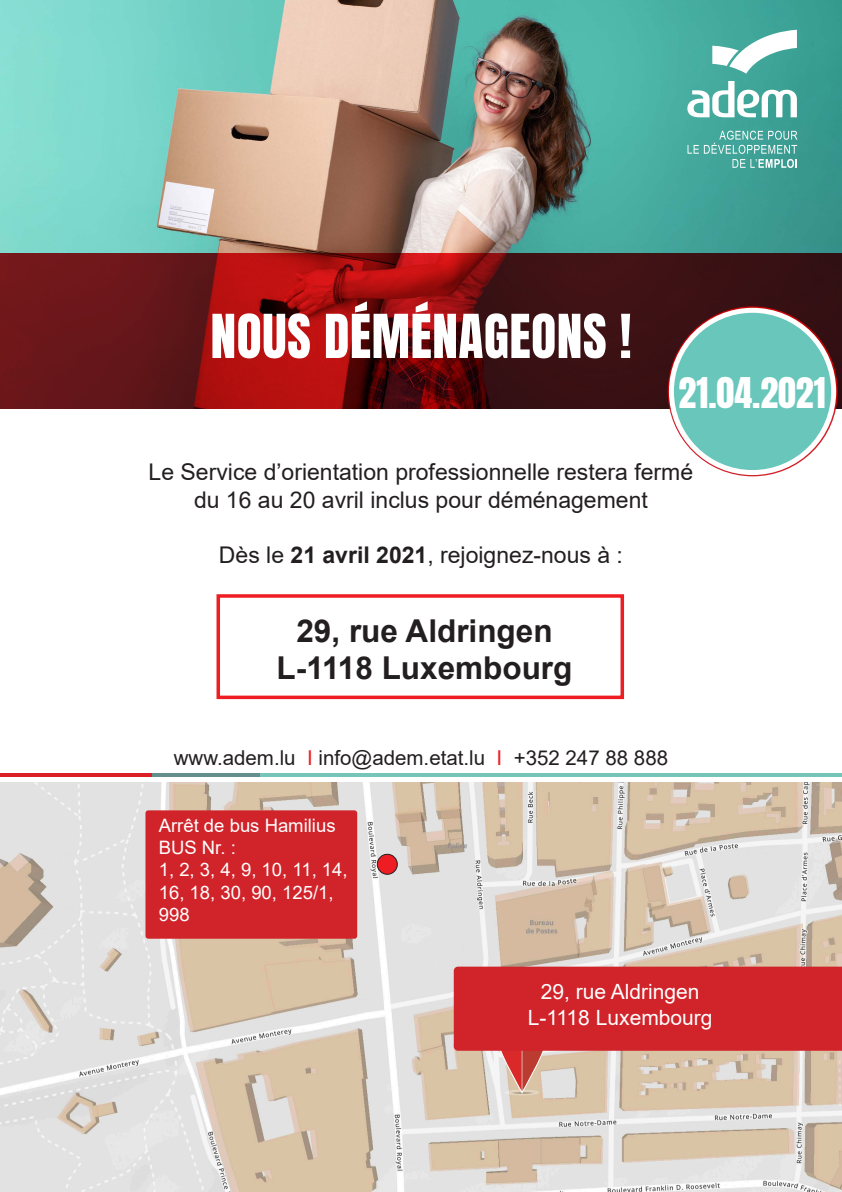
<style>
.page{position:relative;width:842px;height:1192px;background:#fff}
.page>*{position:absolute;margin:0;border:0;box-sizing:border-box;transform-origin:0 0}
.t1{font:51.5px "Anton";letter-spacing:.01em;color:#fff}
.t2{font:36px "Anton";color:#fff}
.Text_Main{font:700 31.5px "Arial";color:#231f20}
.Text_Main-2{font:23px "Arial";color:#231f20}
.Text_Main-3{font:21px "Arial";color:#fff}
.Text_Main-4{font:20.5px "Arial";color:#231f20}
.t3{font:18.5px/22.2px "Arial";color:#fff}
.s1{font-weight:700}
.s2{color:#ee1d23}
</style>
<div class="page">
<img style="left:0;top:783px;width:842px;height:409px">
<img style="left:0;top:0;width:842px;height:253px">
<svg style="left:0;top:253px;width:842px;height:156px;background:#681113"></svg>
<svg style="left:454px;top:967px;width:388px;height:128px;background:#d35a57"></svg>
<div style="left:671px;top:310px;width:163px;height:163px;background:#68c6bb;border-radius:50%"></div>
<div style="left:669px;top:308px;width:167px;height:167px;border:5px solid #fff;border-radius:50%"></div>
<div style="left:216px;top:594px;width:408px;height:105px;border:4px solid #ee1d23"></div>
<svg style="left:712px;top:30px;width:85px;height:44px"></svg>
<svg style="left:687px;top:81px;width:110px;height:36px"></svg>
<svg style="left:687px;top:131px;width:110px;height:37px;background:#61b3a9"></svg>
<div style="left:145px;top:810px;width:212px;height:129px;background:#d1232a;border-radius:3px"></div>
<div style="left:377px;top:854px;width:20px;height:20px;background:#ee1d23;border-radius:50%"></div>
<div style="left:377px;top:854px;width:21px;height:21px;border:1px solid #231f20;border-radius:50%"></div>
<hr style="left:0;top:773px;width:153px;height:4px;background:#dc1f26">
<hr style="left:153px;top:773px;width:108px;height:4px;background:#648f8d">
<hr style="left:261px;top:773px;width:581px;height:4px;background:#76c5b9">
<p class="t1" style="left:210px;top:310px;width:422px">NOUS DÉMÉNAGEONS !</p>
<p class="t2" style="left:679px;top:375px;width:149px">21.04.2021</p>
<p class="Text_Main-2" style="left:149px;top:456px;width:546px">Le Service d’orientation professionnelle restera fermé</p>
<p class="Text_Main-2" style="left:194px;top:484px;width:455px">du 16 au 20 avril inclus pour déménagement</p>
<p class="Text_Main-2" style="left:219px;top:539px;width:406px">Dès le <span class="s1">21 avril 2021</span>, rejoignez-nous à :</p>
<p class="Text_Main" style="left:296px;top:608px;width:258px">29, rue Aldringen</p>
<p class="Text_Main" style="left:277px;top:646px;width:297px">L-1118 Luxembourg</p>
<p class="Text_Main-4" style="left:174px;top:744px;width:496px">www.adem.lu <span class="s2">І</span> info@adem.etat.lu <span class="s2">І</span> +352 247 88 888</p>
<p class="t3" style="left:159px;top:814px;width:178px">Arrêt de bus Hamilius</p>
<p class="t3" style="left:159px;top:836px;width:79px">BUS Nr. :</p>
<p class="t3" style="left:159px;top:859px;width:190px">1, 2, 3, 4, 9, 10, 11, 14,<br>16, 18, 30, 90, 125/1,<br>998</p>
<p class="Text_Main-3" style="left:541px;top:978px;width:160px">29, rue Aldringen</p>
<p class="Text_Main-3" style="left:528px;top:1003px;width:186px">L-1118 Luxembourg</p>
</div>
